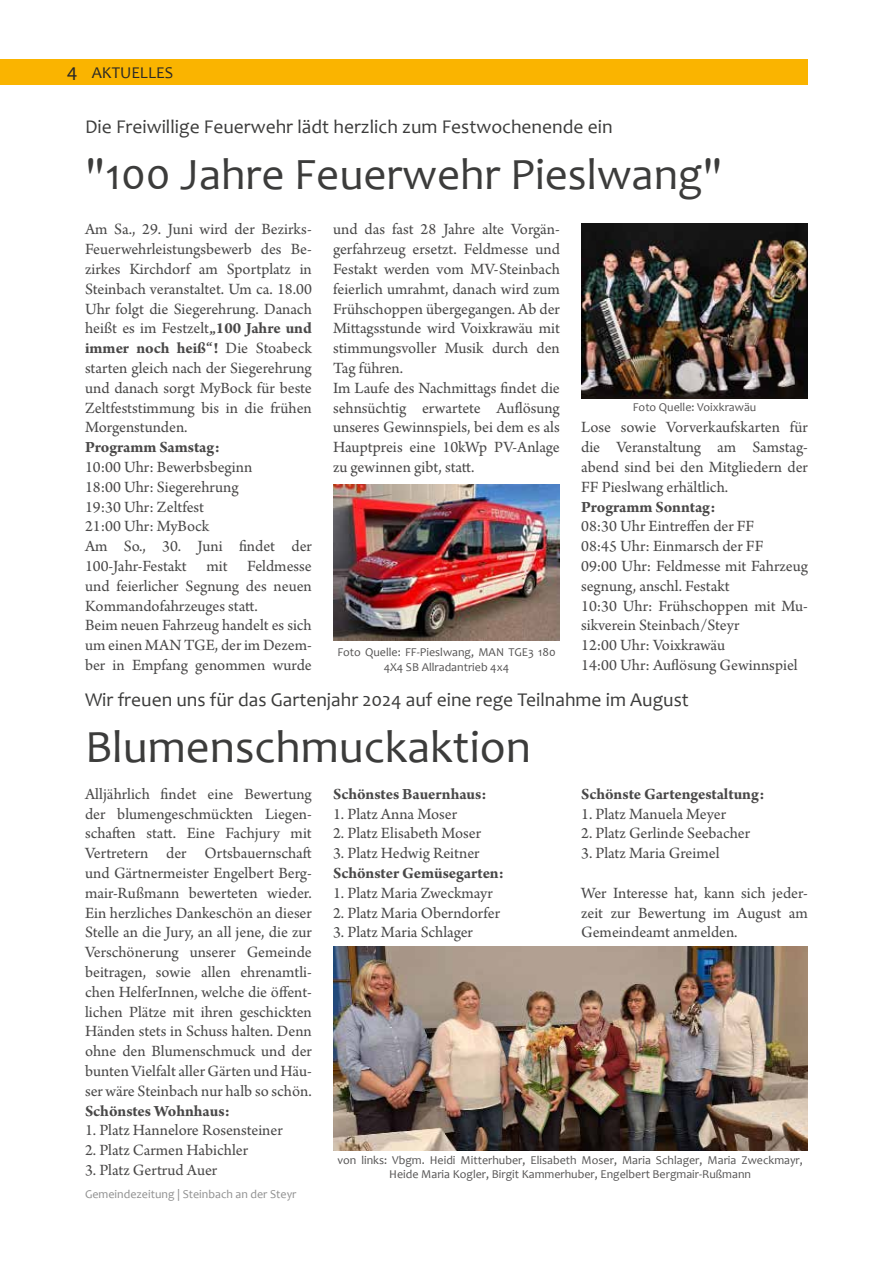
<style>
.page{position:relative;width:893px;height:1263px;background:#fff}
.page>*{position:absolute;margin:0;border:0;box-sizing:border-box;transform-origin:0 0}
.t1{font:46.5px "Candara";color:#3c3c3b}
.t2{font:45px "Candara";color:#3c3c3b}
.t3{font:19.5px "Candara";color:#3c3c3b}
.t4{font:16.5px/19.8px "Arno Pro";color:#494848;text-align:justify}
.t5{font:700 16.5px "Arno Pro";letter-spacing:-.005em;color:#494848}
.t6{font:16.5px "Candara";color:#282827}
.t7{font:12px/14.4px "Candara";color:#555454;text-align:center}
.t8{font:12px "Candara";color:#909090}
.s1{font-family:"Myriad Pro";font-size:19.5px}
.s2{font-weight:700}
</style>
<div class="page">
<div style="left:0;top:60px;width:808px;height:25px;background:#fab400"></div>
<img style="left:333px;top:947px;width:475px;height:203px">
<img style="left:333px;top:485px;width:227px;height:155px">
<img style="left:581px;top:223px;width:227px;height:175px">
<p class="t6" style="left:67px;top:63px;width:107px"><span class="s1">4</span> AKTUELLES</p>
<p class="t3" style="left:85px;top:115px;width:529px">Die Freiwillige Feuerwehr lädt herzlich zum Festwochenende ein</p>
<h2 class="t2" style="left:85px;top:146px;width:639px">"100 Jahre Feuerwehr Pieslwang"</h2>
<p class="t4" style="left:85px;top:220px;width:228px">Am Sa., 29. Juni wird der Bezirks-Feuerwehrleistungsbewerb des Be&shy;zirkes Kirchdorf am Sportplatz in Steinbach veranstaltet. Um ca. 18.00<br>Uhr folgt die Siegerehrung. Danach heißt es im Festzelt<span class="s2">„100 Jahre und immer noch heiß“!</span> Die Stoabeck starten gleich nach der Siegerehrung und danach sorgt MyBock für beste Zeltfeststimmung bis in die frühen Morgenstunden.</p>
<p class="t5" style="left:85px;top:438px;width:136px">Programm Samstag:</p>
<p class="t4" style="left:85px;top:458px;width:228px;text-align:left">10:00 Uhr: Bewerbsbeginn<br>18:00 Uhr: Siegerehrung<br>19:30 Uhr: Zeltfest<br>21:00 Uhr: MyBock<br>Am So., 30. Juni findet der<br>100-Jahr-Festakt mit Feldmesse und feierlicher Segnung des neuen<br>Kommandofahrzeuges statt.<br>Beim neuen Fahrzeug handelt es sich um einen MAN TGE, der im Dezem&shy;ber in Empfang genommen wurde</p>
<p class="t4" style="left:333px;top:220px;width:228px;text-align:left">und das fast 28 Jahre alte Vorgän&shy;gerfahrzeug ersetzt. Feldmesse und<br>Festakt werden vom MV-Steinbach feierlich umrahmt, danach wird zum<br>Frühschoppen übergegangen. Ab der<br>Mittagsstunde wird Voixkrawäu mit stimmungsvoller Musik durch den<br>Tag führen.<br>Im Laufe des Nachmittags findet die sehnsüchtig erwartete Auflösung unseres Gewinnspiels, bei dem es als<br>Hauptpreis eine 10kWp PV-Anlage zu gewinnen gibt, statt.</p>
<p class="t7" style="left:633px;top:399px;width:125px">Foto Quelle: Voixkrawäu</p>
<p class="t4" style="left:581px;top:418px;width:228px">Lose sowie Vorverkaufskarten für die Veranstaltung am Samstag&shy;abend sind bei den Mitgliedern der FF Pieslwang erhältlich.</p>
<p class="t5" style="left:581px;top:497px;width:136px">Programm Sonntag:</p>
<p class="t4" style="left:581px;top:517px;width:228px;text-align:left">08:30 Uhr Eintreffen der FF<br>08:45 Uhr: Einmarsch der FF<br>09:00 Uhr: Feldmesse mit Fahrzeug segnung, anschl. Festakt<br>10:30 Uhr: Frühschoppen mit Mu&shy;sikverein Steinbach/Steyr<br>12:00 Uhr: Voixkrawäu<br>14:00 Uhr: Auflösung Gewinnspiel</p>
<p class="t7" style="left:337px;top:645px;width:220px">Foto Quelle: FF-Pieslwang, MAN TGE3 180<br>4X4 SB Allradantrieb 4x4</p>
<p class="t3" style="left:85px;top:688px;width:605px">Wir freuen uns für das Gartenjahr 2024 auf eine rege Teilnahme im August</p>
<h1 class="t1" style="left:85px;top:718px;width:447px">Blumenschmuckaktion</h1>
<p class="t4" style="left:85px;top:785px;width:228px">Alljährlich findet eine Bewertung der blumengeschmückten Liegen&shy;schaften statt. Eine Fachjury mit Vertretern der Ortsbauernschaft und Gärtnermeister Engelbert Berg&shy;mair-Rußmann bewerteten wieder.<br>Ein herzliches Dankeschön an dieser Stelle an die Jury, an all jene, die zur Verschönerung unserer Gemeinde beitragen, sowie allen ehrenamtli&shy;chen HelferInnen, welche die öffent&shy;lichen Plätze mit ihren geschickten Händen stets in Schuss halten. Denn ohne den Blumenschmuck und der bunten Vielfalt aller Gärten und Häu&shy;ser wäre Steinbach nur halb so schön.</p>
<p class="t5" style="left:85px;top:1101px;width:146px">Schönstes Wohnhaus:</p>
<p class="t4" style="left:85px;top:1121px;width:199px">1. Platz Hannelore Rosensteiner</p>
<p class="t4" style="left:85px;top:1141px;width:164px">2. Platz Carmen Habichler</p>
<p class="t4" style="left:85px;top:1161px;width:134px">3. Platz Gertrud Auer</p>
<p class="t5" style="left:333px;top:784px;width:155px">Schönstes Bauernhaus:</p>
<p class="t4" style="left:333px;top:805px;width:126px">1. Platz Anna Moser</p>
<p class="t4" style="left:333px;top:824px;width:150px">2. Platz Elisabeth Moser</p>
<p class="t4" style="left:333px;top:844px;width:148px">3. Platz Hedwig Reitner</p>
<p class="t5" style="left:333px;top:863px;width:172px">Schönster Gemüsegarten:</p>
<p class="t4" style="left:333px;top:884px;width:161px">1. Platz Maria Zweckmayr</p>
<p class="t4" style="left:333px;top:904px;width:168px">2. Platz Maria Oberndorfer</p>
<p class="t4" style="left:333px;top:923px;width:141px">3. Platz Maria Schlager</p>
<p class="t5" style="left:581px;top:784px;width:185px">Schönste Gartengestaltung:</p>
<p class="t4" style="left:581px;top:805px;width:146px">1. Platz Manuela Meyer</p>
<p class="t4" style="left:581px;top:824px;width:170px">2. Platz Gerlinde Seebacher</p>
<p class="t4" style="left:581px;top:844px;width:140px">3. Platz Maria Greimel</p>
<p class="t4" style="left:581px;top:884px;width:228px">Wer Interesse hat, kann sich jeder&shy;zeit zur Bewertung im August am Gemeindeamt anmelden.</p>
<p class="t7" style="left:337px;top:1152px;width:467px">von links: Vbgm. Heidi Mitterhuber, Elisabeth Moser, Maria Schlager, Maria Zweckmayr,<br>Heide Maria Kogler, Birgit Kammerhuber, Engelbert Bergmair-Rußmann</p>
<p class="t8" style="left:85px;top:1186px;width:213px">Gemeindezeitung | Steinbach an der Steyr</p>
</div>
